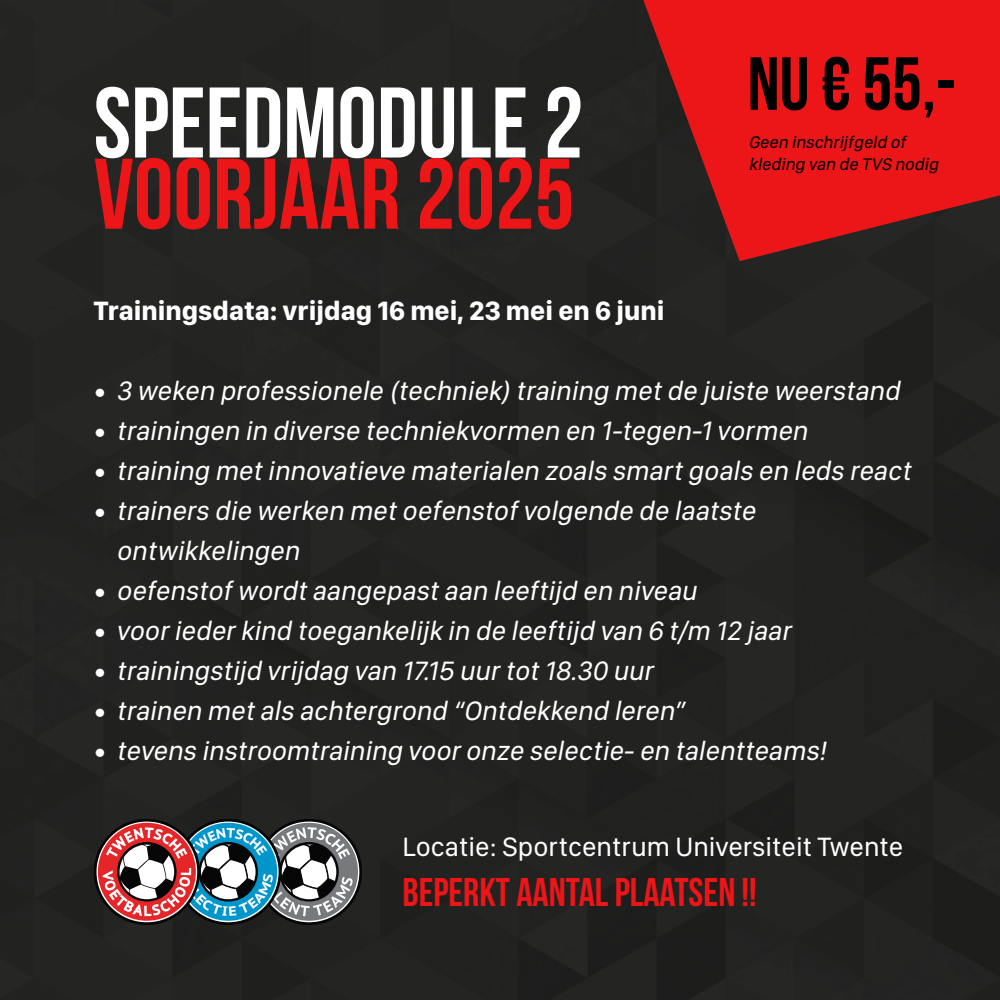
<style>
.page{position:relative;width:1000px;height:1000px;background:#242423}
.page>*{position:absolute;margin:0;border:0;box-sizing:border-box;transform-origin:0 0}
.t1{font:100px "Bebas Neue";color:#fff}
.t2{font:100px "Bebas Neue";color:#ec1517}
.t3{font:75px "Bebas Neue";color:#000}
.t4{font:40px "Bebas Neue";color:#ec1517}
.t5{font:italic 27.5px/40px "SF Compact Display";color:#fff}
.t6{font:700 27.5px "SF Compact Display";color:#fff}
.t7{font:27.5px "SF Compact Display";color:#fff}
.t8{font:italic 17.5px/22.5px "SF Compact Display";color:#000}
.s1{font-style:normal}
</style>
<div class="page">
<svg style="left:643px;top:0;width:357px;height:261px;fill:#ec1517"></svg>
<svg style="left:94px;top:819px;width:268px;height:106px"></svg>
<h1 class="t1" style="left:94px;top:68px;width:491px">SPEEDMODULE 2</h1>
<h1 class="t2" style="left:94px;top:139px;width:482px">VOORJAAR 2025</h1>
<p class="t6" style="left:94px;top:291px;width:572px">Trainingsdata: vrijdag 16 mei, 23 mei en 6 juni</p>
<h2 class="t3" style="left:748px;top:43px;width:210px">NU € 55,-</h2>
<p class="t8" style="left:749px;top:130px;width:195px">Geen inschrijfgeld of kleding van de TVS nodig</p>
<p class="t5" style="left:94px;top:369px;width:814px"><span class="s1">•</span> 3 weken professionele (techniek)training metde juiste weerstand</p>
<p class="t5" style="left:94px;top:409px;width:721px"><span class="s1">•</span> trainingen in diverse techniekvormen en 1-tegen-1vormen</p>
<p class="t5" style="left:94px;top:449px;width:825px"><span class="s1">•</span> training metinnovatieve materialen zoals smartgoals en leds react</p>
<p class="t5" style="left:116px;top:489px;width:647px;text-indent:-22px"><span class="s1">•</span> trainers die werken metoefenstofvolgende de laatste ontwikkelingen</p>
<p class="t5" style="left:94px;top:569px;width:611px"><span class="s1">•</span> oefenstofwordtaangepastaan leeftijd en niveau</p>
<p class="t5" style="left:94px;top:609px;width:705px"><span class="s1">•</span> vooriederkind toegankelijk in de leeftijd van 6 t/m 12 jaar</p>
<p class="t5" style="left:94px;top:649px;width:567px"><span class="s1">•</span> trainingstijd vrijdag van 17.15 uurtot18.30 uur</p>
<p class="t5" style="left:94px;top:689px;width:598px"><span class="s1">•</span> trainen metals achtergrond “Ontdekkend leren”</p>
<p class="t5" style="left:94px;top:729px;width:740px"><span class="s1">•</span> tevens instroomtraining vooronze selectie-en talentteams!</p>
<p class="t7" style="left:402px;top:828px;width:502px">Locatie: Sportcentrum Universiteit Twente</p>
<h3 class="t4" style="left:402px;top:870px;width:356px">BEPERKT AANTAL PLAATSEN !!</h3>
</div>
